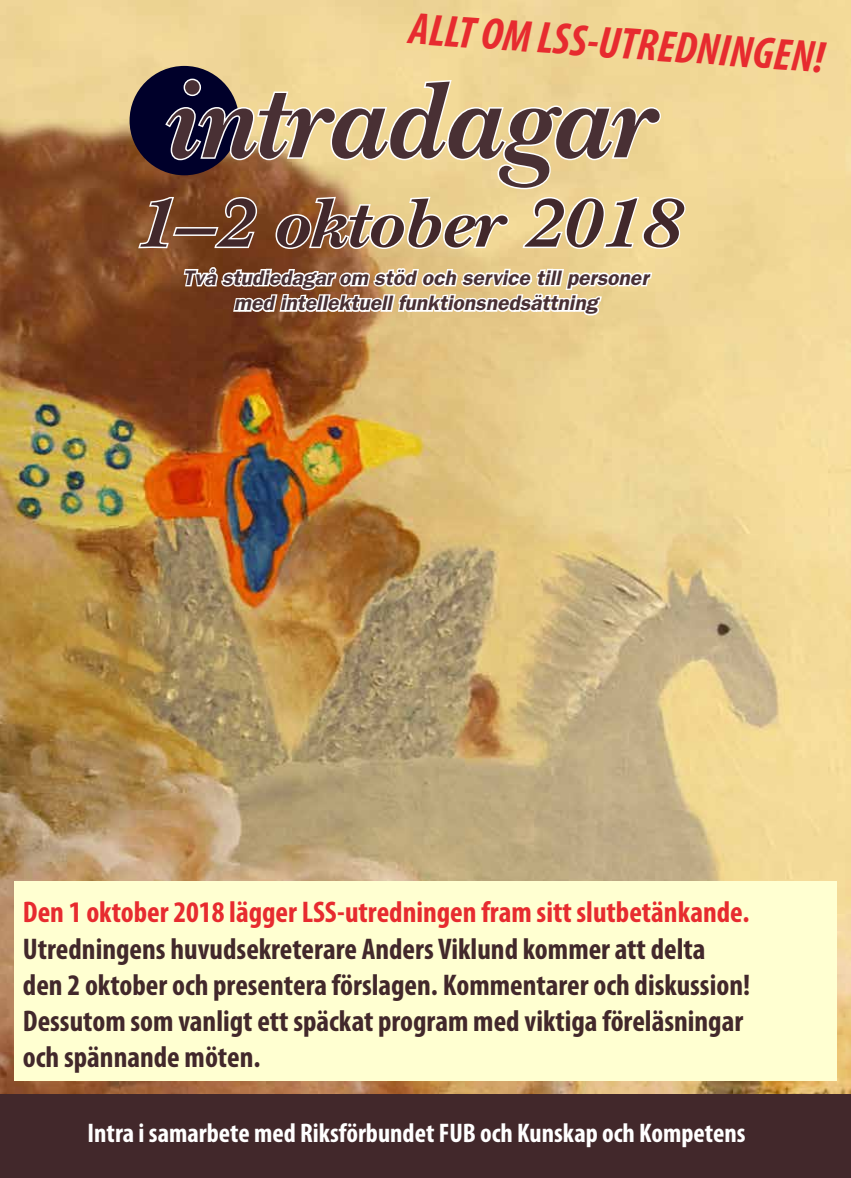
<style>
.page{position:relative;width:851px;height:1178px;background:#fff}
.page>*{position:absolute;margin:0;border:0;box-sizing:border-box;transform-origin:0 0}
.t1{font:italic 700 113.1px "New Baskerville";letter-spacing:-.005em;color:#493034}
.t2{font:italic 700 72px "New Baskerville";letter-spacing:-.005em;color:#42282b;scale:1.1 1}
.t3{font:italic 700 condensed 45px "Myriad Pro";color:#e72b2f}
.t4{font:700 condensed 30px/36.2px "Myriad Pro";color:#42282b}
.t5{font:700 condensed 30px "Myriad Pro";color:#e72b2f}
.t6{font:700 condensed 27px "Myriad Pro";color:#fff}
.t7{font:italic 600 21px/25.3px "Franklin Gothic";color:#493034;text-align:center}
</style>
<div class="page">
<img style="left:0;top:0;width:850px;height:1094px">
<div style="left:129px;top:66px;width:110px;height:109px;background:#00002a;border-radius:50%"></div>
<svg style="left:136px;top:77px;width:551px;height:254px"></svg>
<div style="left:0;top:1094px;width:850px;height:84px;background:#42282b"></div>
<div style="left:14px;top:881px;width:822px;height:200px;background:#ffffd1"></div>
<h3 class="t3" style="left:411px;top:0;width:418px;rotate:4deg">ALLT OM LSS-UTREDNINGEN!</h3>
<h1 class="t1" style="left:162px;top:56px;width:490px">intradagar</h1>
<h2 class="t2" style="left:134px;top:182px;width:496px">1–2 oktober 2018</h2>
<p class="t7" style="left:183px;top:264px;width:467px">Två studiedagar om stöd och service till personer med intellektuell funktionsnedsättning</p>
<p class="t5" style="left:23px;top:893px;width:728px">Den 1 oktober 2018 lägger LSS-utredningen fram sitt slutbetänkande.</p>
<p class="t4" style="left:23px;top:930px;width:728px">Utredningens huvudsekreterare Anders Viklund kommer att delta den 2 oktober och presentera förslagen. Kommentarer och diskussion!<br>Dessutom som vanligt ett späckat program med viktiga föreläsningar och spännande möten.</p>
<p class="t6" style="left:87px;top:1116px;width:659px">Intra i samarbete med Riksförbundet FUB och Kunskap och Kompetens</p>
</div>
